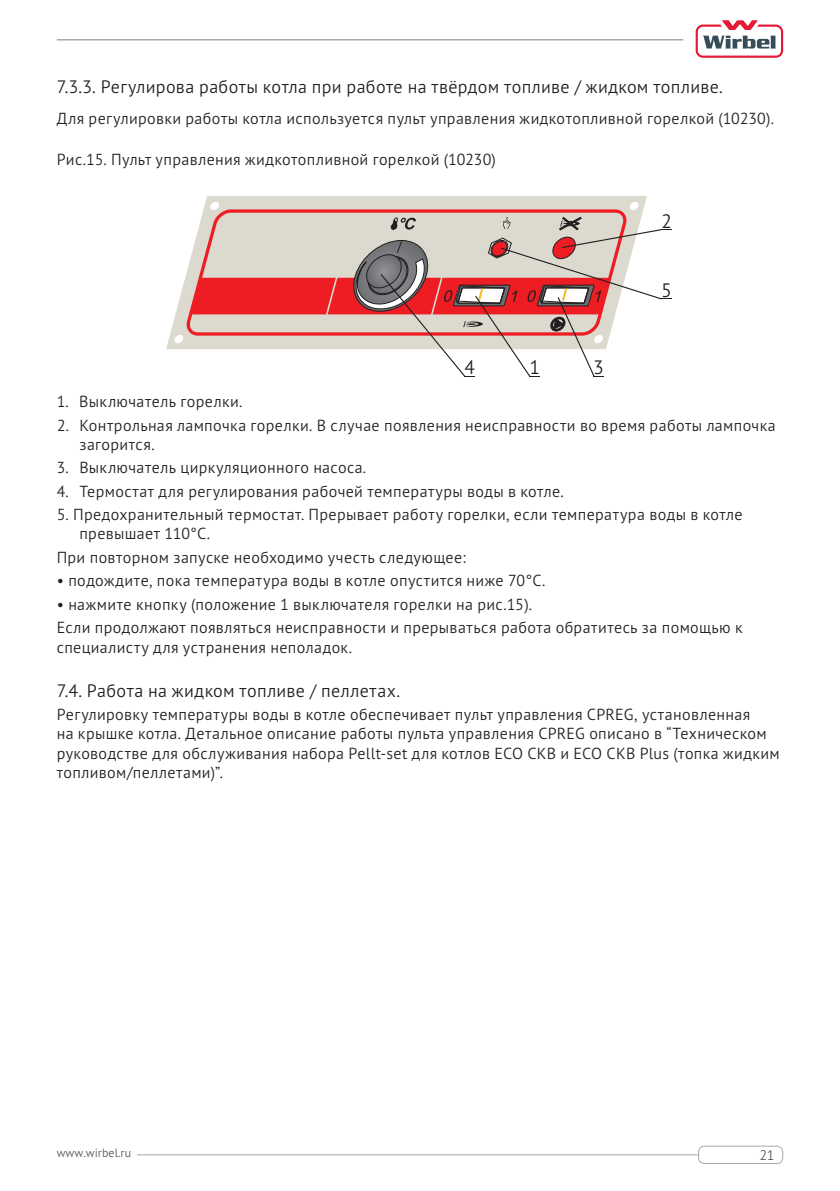
<style>
.page{position:relative;width:840px;height:1191px;background:#fff}
.page>*{position:absolute;margin:0;border:0;box-sizing:border-box;transform-origin:0 0}
.t1{font:300 19.4px "PT Sans Pro";color:#231f20}
.t2{font:300 18px "PT Sans Pro";letter-spacing:.02em;color:#231f20}
.t3{font:300 16px/19.2px "PT Sans Pro";letter-spacing:.02em;color:#231f20}
.t4{font:300 14px "PT Sans Pro";color:#57585a}
.t5{font:300 12px "PT Sans Pro";color:#57585a}
</style>
<div class="page">
<svg style="left:695px;top:20px;width:87px;height:38px"></svg>
<hr style="left:137px;top:1154px;width:561px;height:1px;background:#a8a9ad">
<hr style="left:57px;top:39px;width:625px;height:2px;background:#a8a9ad">
<div style="left:697px;top:1145px;width:85px;height:19px;border:1px solid #a8a9ad;border-radius:6px"></div>
<svg style="left:166px;top:196px;width:480px;height:153px;fill:#dcdacf"></svg>
<svg style="left:174px;top:335px;width:10px;height:8px"></svg>
<svg style="left:190px;top:202px;width:481px;height:175px"></svg>
<p class="t2" style="left:57px;top:75px;width:667px">7.3.3. Регулирова работы котла при работе на твёрдом топливе / жидком топливе.</p>
<p class="t3" style="left:57px;top:108px;width:718px">Для регулировки работы котла используется пульт управления жидкотопливной горелкой (10230).</p>
<p class="t3" style="left:57px;top:150px;width:440px">Рис.15. Пульт управления жидкотопливной горелкой (10230)</p>
<p class="t1" style="left:464px;top:355px;width:12px">4</p>
<p class="t1" style="left:529px;top:355px;width:12px">1</p>
<p class="t1" style="left:593px;top:355px;width:12px">3</p>
<p class="t1" style="left:661px;top:208px;width:12px">2</p>
<p class="t1" style="left:660px;top:277px;width:12px">5</p>
<p class="t3" style="left:57px;top:391px;width:187px">1. Выключатель горелки.</p>
<p class="t3" style="left:79px;top:415px;width:697px;text-indent:-23px">2. Контрольная лампочка горелки. В случае появления неисправности во время работы лампочка загорится.</p>
<p class="t3" style="left:57px;top:457px;width:311px">3. Выключатель циркуляционного насоса.</p>
<p class="t3" style="left:57px;top:481px;width:508px">4. Термостат для регулирования рабочей температуры воды в котле.</p>
<p class="t3" style="left:79px;top:504px;width:664px;text-indent:-23px">5. Предохранительный термостат. Прерывает работу горелки, если температура воды в котле превышает 110°C.</p>
<p class="t3" style="left:57px;top:547px;width:410px">При повторном запуске необходимо учесть следующее:</p>
<p class="t3" style="left:57px;top:570px;width:490px">• подождите, пока температура воды в котле опустится ниже 70°C.</p>
<p class="t3" style="left:57px;top:592px;width:687px;line-height:23.4px">• нажмите кнопку (положение 1 выключателя горелки на рис.15).<br>Если продолжают появляться неисправности и прерываться работа обратитесь за помощью к</p>
<p class="t3" style="left:57px;top:637px;width:297px">специалисту для устранения неполадок.</p>
<p class="t2" style="left:57px;top:679px;width:345px">7.4. Работа на жидком топливе / пеллетах.</p>
<p class="t3" style="left:57px;top:704px;width:724px">Регулировку температуры воды в котле обеспечивает пульт управления CPREG, установленная<br>на крышке котла. Детальное описание работы пульта управления CPREG описано в “Техническом руководстве для обслуживания набора Pellt-set для котлов ЕСО СКВ и ЕСО СКВ Plus (топка жидким топливом/пеллетами)”.</p>
<p class="t5" style="left:57px;top:1145px;width:76px">www.wirbel.ru</p>
<p class="t4" style="left:759px;top:1145px;width:17px">21</p>
</div>
